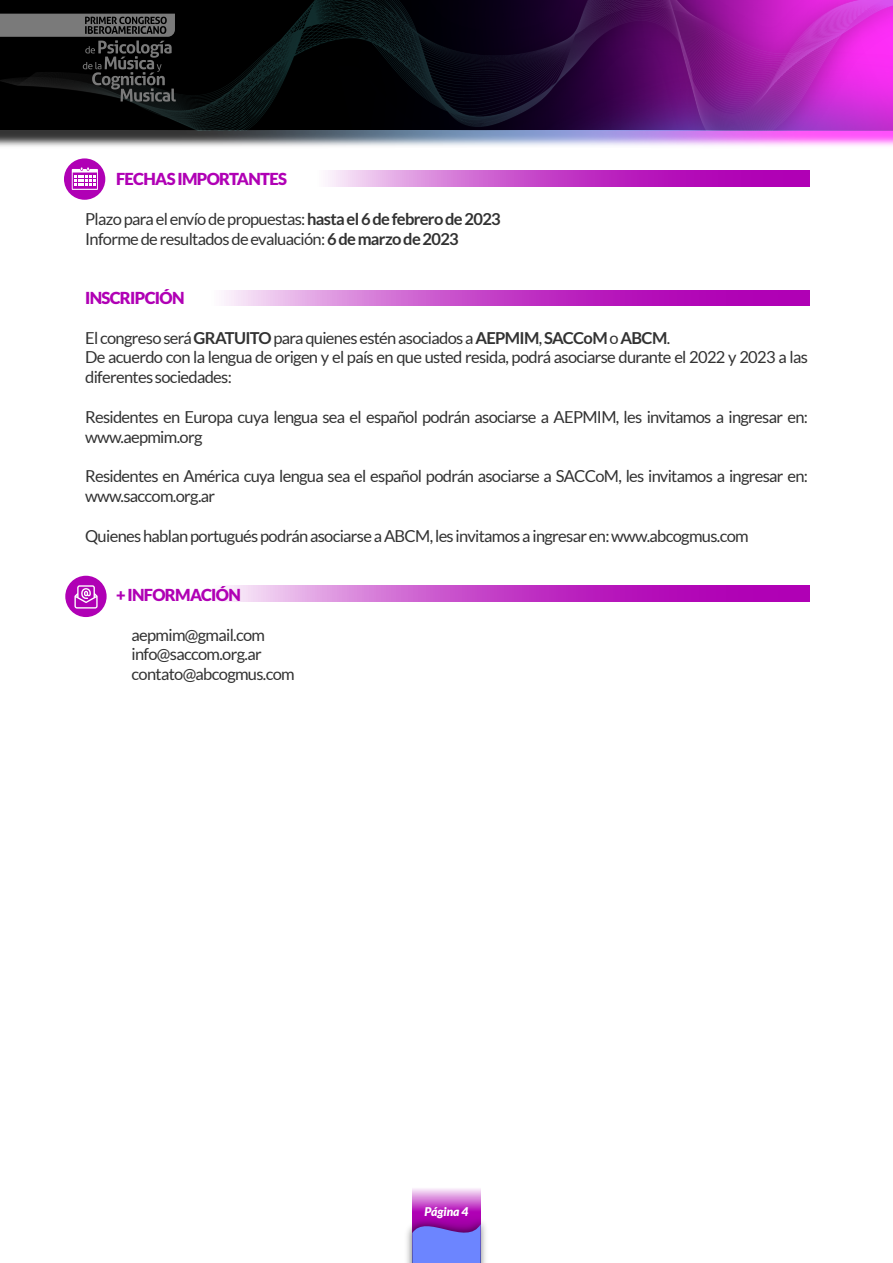
<style>
.page{position:relative;width:893px;height:1263px;background:#fff}
.page>*{position:absolute;margin:0;border:0;box-sizing:border-box;transform-origin:0 0}
.t1{font:16.5px/19.8px "Lato";letter-spacing:-.04em;color:#323232}
.t2{font:900 16.5px "Lato";letter-spacing:-.04em;color:#b000b5}
.t3{font:italic 900 12px "Lato";letter-spacing:-.01em;color:#fff}
.s1{font-weight:700}
</style>
<div class="page">
<img style="left:0;top:131px;width:893px;height:69px">
<img style="left:0;top:0;width:893px;height:131px">
<svg style="left:0;top:14px;width:176px;height:88px;background:#292929"></svg>
<svg style="left:412px;top:1188px;width:69px;height:24px;background:#d57bd8"></svg>
<img style="left:407px;top:1222px;width:79px;height:41px">
<svg style="left:412px;top:1212px;width:69px;height:51px;background:#7c56dd"></svg>
<div style="left:64px;top:158px;width:41px;height:42px;background:#b000b5;border-radius:50%"></div>
<div style="left:65px;top:576px;width:42px;height:41px;background:#b000b5;border-radius:50%"></div>
<svg style="left:293px;top:171px;width:516px;height:15px;background:#ca58ce"></svg>
<svg style="left:224px;top:290px;width:585px;height:16px;background:#c74cca"></svg>
<svg style="left:224px;top:586px;width:585px;height:15px;background:#c74cca"></svg>
<svg style="left:72px;top:167px;width:26px;height:23px"></svg>
<svg style="left:74px;top:585px;width:24px;height:24px"></svg>
<p class="t2" style="left:116px;top:169px;width:172px">FECHAS IMPORTANTES</p>
<p class="t1" style="left:85px;top:209px;width:417px">Plazo para el envío de propuestas: <span class="s1">hasta el 6 de febrero de 2023<br></span>Informe de resultados de evaluación: <span class="s1">6 de marzo de 2023</span></p>
<p class="t2" style="left:85px;top:288px;width:101px">INSCRIPCIÓN</p>
<p class="t1" style="left:85px;top:328px;width:724px">El congreso será <span class="s1">GRATUITO</span> para quienes estén asociados a <span class="s1">AEPMIM</span>, <span class="s1">SACCoM</span> o <span class="s1">ABCM</span>.<br>De acuerdo con la lengua de origen y el país en que usted resida, podrá asociarse durante el 2022 y 2023 a las diferentes sociedades:</p>
<p class="t1" style="left:85px;top:407px;width:724px">Residentes en Europa cuya lengua sea el español podrán asociarse a AEPMIM, les invitamos a ingresar en: www.aepmim.org</p>
<p class="t1" style="left:85px;top:466px;width:724px">Residentes en América cuya lengua sea el español podrán asociarse a SACCoM, les invitamos a ingresar en: www.saccom.org.ar</p>
<p class="t1" style="left:85px;top:526px;width:665px">Quienes hablan portugués podrán asociarse a ABCM, les invitamos a ingresar en: www.abcogmus.com</p>
<p class="t2" style="left:116px;top:585px;width:126px">+ INFORMACIÓN</p>
<p class="t1" style="left:132px;top:625px;width:165px">aepmim@gmail.com info@saccom.org.ar contato@abcogmus.com</p>
<p class="t3" style="left:424px;top:1204px;width:46px">Página 4</p>
</div>
